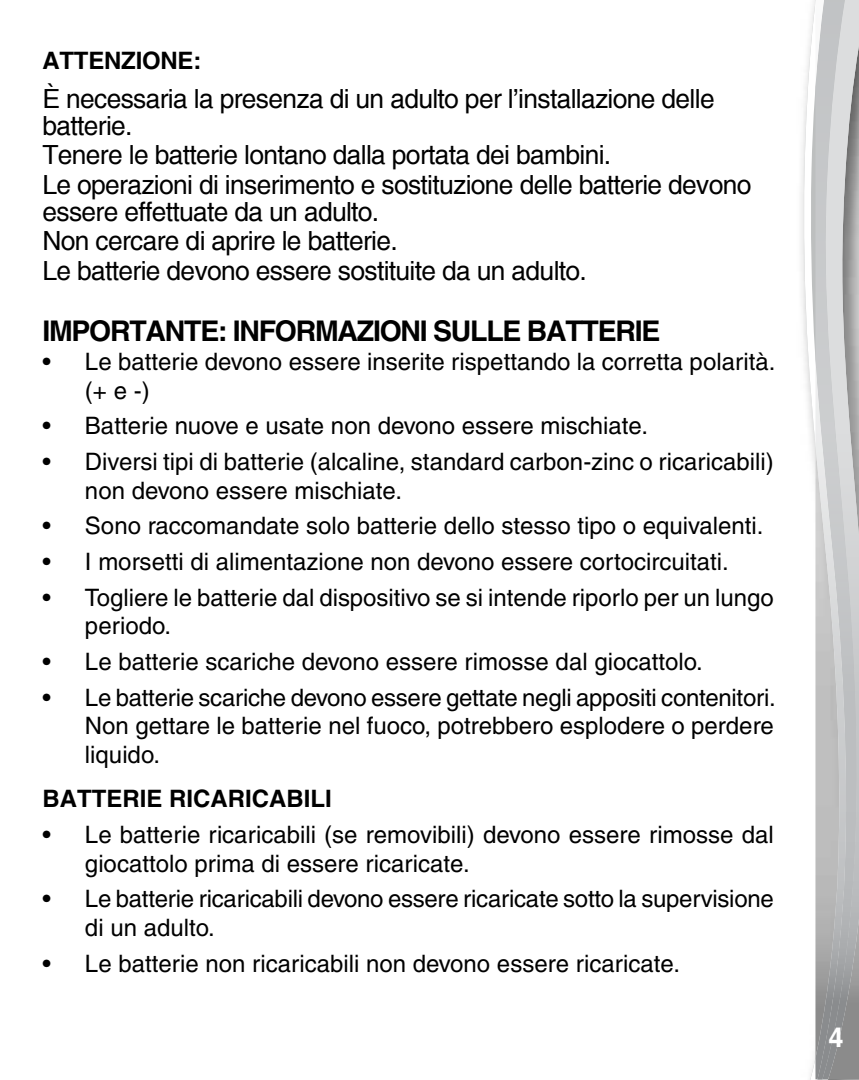
<style>
.page{position:relative;width:859px;height:1080px;background:#fff}
.page>*{position:absolute;margin:0;border:0;box-sizing:border-box;transform-origin:0 0}
.t1{font:700 28.5px "Helvetica";letter-spacing:-.045em;color:#000}
.t2{font:700 27px "Helvetica";color:#fff}
.t3{font:26.4px/29.4px "Helvetica";letter-spacing:-.025em;color:#000}
.t4{font:500 24px/28.8px "Helvetica";color:#000}
.t5{font:700 24px "Helvetica";color:#000}
.t6{font:700 24px "Helvetica";letter-spacing:-.01em;color:#000}
</style>
<div class="page">
<svg style="left:803px;top:0;width:12px;height:1080px"></svg>
<svg style="left:815px;top:1079px;width:13px;height:1px"></svg>
<img style="left:858px;top:0;width:1px;height:1079px">
<img style="left:848px;top:0;width:10px;height:1079px">
<img style="left:815px;top:0;width:33px;height:1079px">
<p class="t6" style="left:42px;top:46px;width:160px">ATTENZIONE:</p>
<p class="t3" style="left:42px;top:85px;width:674px;line-height:27px">È necessaria la presenza di un adulto per l’installazione delle batterie.</p>
<p class="t3" style="left:42px;top:140px;width:711px">Tenere le batterie lontano dalla portata dei bambini.<br>Le operazioni di inserimento e sostituzione delle batterie devono</p>
<p class="t3" style="left:42px;top:197px;width:546px">essere effettuate da un adulto.<br>Non cercare di aprire le batterie.<br>Le batterie devono essere sostituite da un adulto.</p>
<p class="t1" style="left:42px;top:314px;width:619px">IMPORTANTE: INFORMAZIONI SULLE BATTERIE</p>
<p class="t4" style="left:85px;top:347px;width:692px;text-indent:-43px">• Le batterie devono essere inserite rispettando la corretta polarità. (+ e -)</p>
<p class="t4" style="left:42px;top:412px;width:607px">• Batterie nuove e usate non devono essere mischiate.</p>
<p class="t4" style="left:85px;top:447px;width:690px;text-indent:-43px">• Diversi tipi di batterie (alcaline, standard carbon-zinc o ricaricabili) non devono essere mischiate.</p>
<p class="t4" style="left:42px;top:512px;width:723px">• Sono raccomandate solo batterie dello stesso tipo o equivalenti.</p>
<p class="t4" style="left:42px;top:547px;width:688px">• I morsetti di alimentazione non devono essere cortocircuitati.</p>
<p class="t4" style="left:85px;top:583px;width:690px;text-indent:-43px">• Togliere le batterie dal dispositivo se si intende riporlo per un lungo periodo.</p>
<p class="t4" style="left:42px;top:647px;width:662px">• Le batterie scariche devono essere rimosse dal giocattolo.</p>
<p class="t4" style="left:85px;top:683px;width:692px;text-align:justify;text-indent:-43px">• Le batterie scariche devono essere gettate negli appositi contenitori.<br>Non gettare le batterie nel fuoco, potrebbero esplodere o perdere liquido.</p>
<p class="t5" style="left:42px;top:784px;width:291px">BATTERIE RICARICABILI</p>
<p class="t4" style="left:85px;top:820px;width:690px;text-indent:-43px">• Le batterie ricaricabili (se removibili) devono essere rimosse dal giocattolo prima di essere ricaricate.</p>
<p class="t4" style="left:85px;top:884px;width:690px;text-indent:-43px">• Le batterie ricaricabili devono essere ricaricate sotto la supervisione di un adulto.</p>
<p class="t4" style="left:42px;top:949px;width:639px">• Le batterie non ricaricabili non devono essere ricaricate.</p>
<p class="t2" style="left:828px;top:1021px;width:17px">4</p>
</div>
